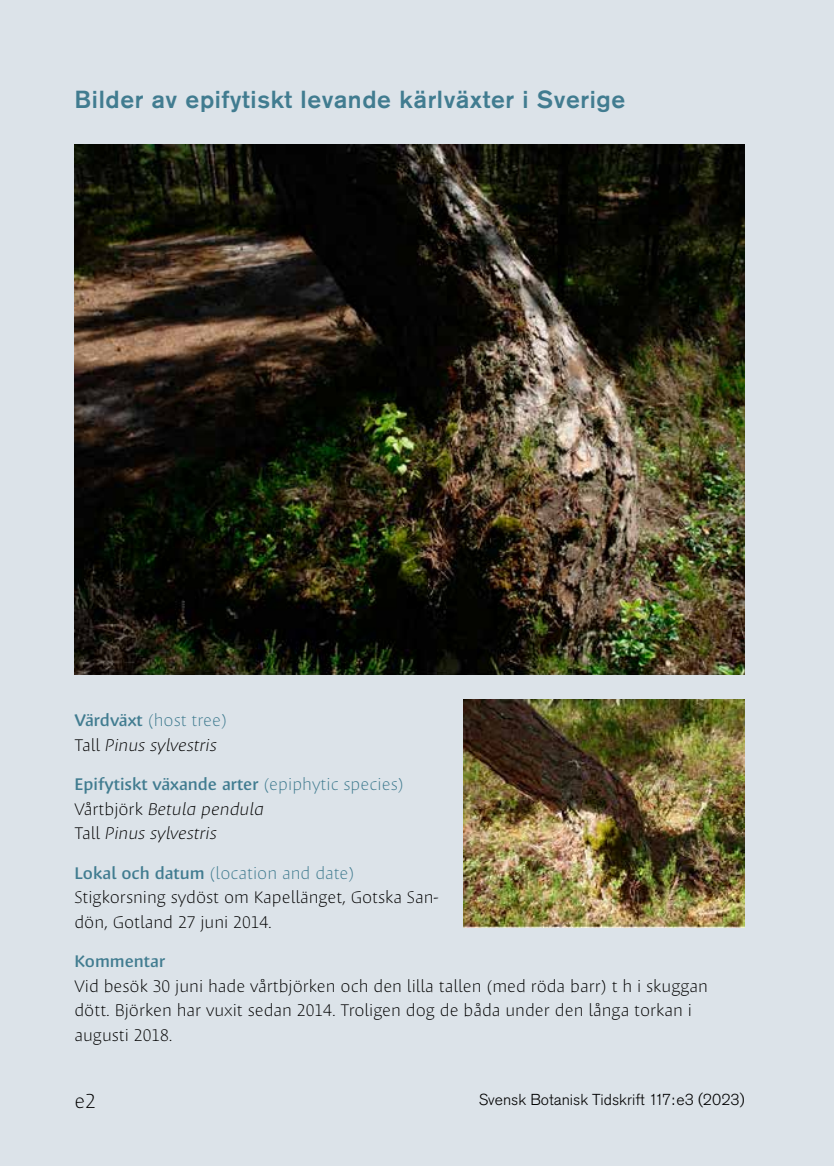
<style>
.page{position:relative;width:834px;height:1166px;background:#fff}
.page>*{position:absolute;margin:0;border:0;box-sizing:border-box;transform-origin:0 0}
.t1{font:500 24.5px "Akzidenz Grotesk Std";letter-spacing:.025em;color:#417c90}
.t2{font:300 21px "Massif Pro";color:#000}
.t3{font:300 17.5px/24.5px "Massif Pro";color:#000}
.t4{font:italic 300 17.5px/24.5px "Massif Pro";color:#000}
.t5{font:600 17.5px "Massif Pro";color:#417c90}
.t6{font:300 15.75px "Akzidenz Grotesk Std";color:#000}
.s1{font-weight:600;font-style:normal;color:#417c90}
.s2{font-style:normal;color:#417c90}
.s3{font-style:normal}
.s4{font-weight:600;color:#417c90}
.s5{color:#417c90}
</style>
<div class="page">
<div style="left:0;top:0;width:833px;height:1166px;background:#dce3e9"></div>
<img style="left:74px;top:145px;width:670px;height:530px">
<img style="left:463px;top:699px;width:281px;height:228px">
<h1 class="t1" style="left:74px;top:84px;width:552px">Bilder av epifytiskt levande kärlväxter i Sverige</h1>
<p class="t4" style="left:74px;top:707px;width:154px"><span class="s1">Värdväxt</span> <span class="s2">(host tree)<br></span><span class="s3">Tall</span> Pinus sylvestris</p>
<p class="t4" style="left:74px;top:771px;width:331px"><span class="s1">Epifytiskt växande arter</span> <span class="s2">(epiphytic species)<br></span><span class="s3">Vårtbjörk</span> Betula pendula<br><span class="s3">Tall</span> Pinus sylvestris</p>
<p class="t3" style="left:74px;top:860px;width:366px"><span class="s4">Lokal och datum</span> <span class="s5">(location and date)<br></span>Stigkorsning sydöst om Kapellänget, Gotska San&shy;dön, Gotland 27 juni 2014.</p>
<p class="t5" style="left:74px;top:950px;width:92px">Kommentar</p>
<p class="t3" style="left:74px;top:973px;width:635px">Vid besök 30 juni hade vårtbjörken och den lilla tallen (med röda barr) t h i skuggan dött. Björken har vuxit sedan 2014. Troligen dog de båda under den långa torkan i augusti 2018.</p>
<p class="t2" style="left:74px;top:1087px;width:23px">e2</p>
<p class="t6" style="left:478px;top:1090px;width:267px">Svensk Botanisk Tidskrift 117:e3 (2023)</p>
</div>
